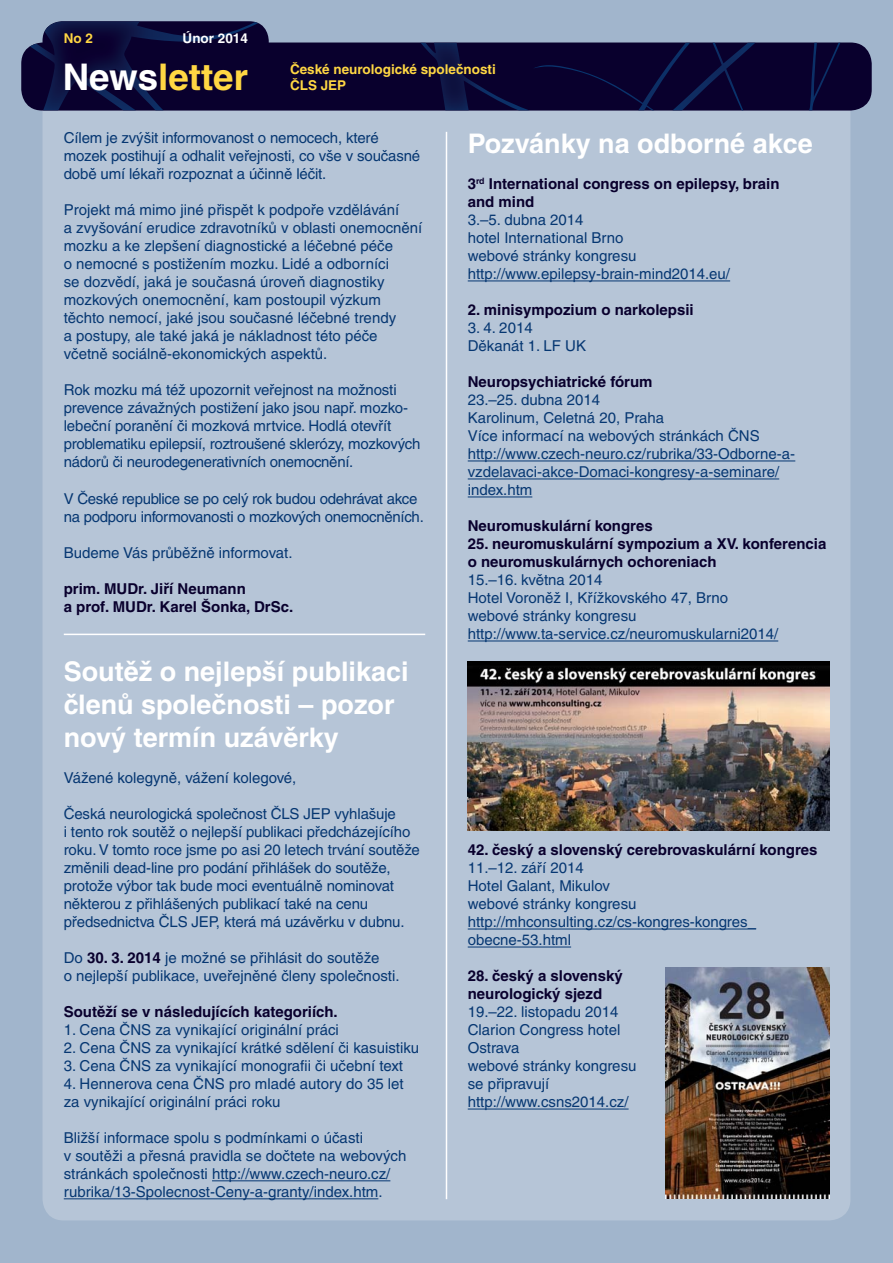
<style>
.page{position:relative;width:893px;height:1263px;background:#a1b5cc}
.page>*{position:absolute;margin:0;border:0;box-sizing:border-box;transform-origin:0 0}
.t1{font:700 36.75px "Helvetica CE";color:#ffd743}
.t2{font:700 27px/33px "Helvetica CE";color:#fff}
.t3{font:15px/18px "Helvetica CE";color:#063772}
.t4{font:700 15px/18px "Helvetica CE";color:#09002d}
.t5{font:15px/18px "Helvetica CE";letter-spacing:-.02em;color:#063772}
.t6{font:700 13.5px/16.2px "Helvetica CE";color:#ffd743}
.t7{font:700 13.5px "Helvetica CE";color:#fff}
.s1{color:#fff}
.s2{font-weight:700;color:#09002d}
</style>
<div class="page">
<div style="left:43px;top:64px;width:807px;height:1156px;background:#b6c5d7;border-radius:21px"></div>
<svg style="left:21px;top:23px;width:851px;height:88px;fill:#09002d"></svg>
<img style="left:809px;top:43px;width:31px;height:68px">
<img style="left:690px;top:43px;width:66px;height:68px">
<img style="left:533px;top:43px;width:157px;height:68px">
<img style="left:420px;top:43px;width:110px;height:68px">
<img style="left:30px;top:21px;width:228px;height:90px">
<hr style="left:446px;top:132px;width:1px;height:1067px;background:#fff">
<hr style="left:212px;top:1180px;width:178px;height:1px;background:#063772">
<hr style="left:64px;top:1198px;width:314px;height:1px;background:#063772">
<hr style="left:468px;top:281px;width:262px;height:1px;background:#063772">
<hr style="left:468px;top:461px;width:327px;height:1px;background:#063772">
<hr style="left:468px;top:479px;width:311px;height:1px;background:#063772">
<hr style="left:468px;top:497px;width:64px;height:1px;background:#063772">
<hr style="left:468px;top:641px;width:310px;height:1px;background:#063772">
<hr style="left:468px;top:929px;width:288px;height:1px;background:#063772">
<hr style="left:468px;top:947px;width:103px;height:1px;background:#063772">
<hr style="left:468px;top:1109px;width:161px;height:1px;background:#063772">
<hr style="left:64px;top:634px;width:361px;height:1px;background:#fff">
<img style="left:666px;top:967px;width:163px;height:231px">
<img style="left:468px;top:662px;width:361px;height:168px">
<p class="t6" style="left:64px;top:31px;width:31px">No 2</p>
<p class="t7" style="left:183px;top:33px;width:67px">Únor 2014</p>
<h1 class="t1" style="left:63px;top:64px;width:187px"><span class="s1">News</span>letter</h1>
<p class="t6" style="left:290px;top:62px;width:207px">České neurologické společnosti<br>ČLS JEP</p>
<p class="t3" style="left:64px;top:130px;width:358px">Cílem je zvýšit informovanost o nemocech, které mozek postihují a odhalit veřejnosti, co vše v současné době umí lékaři rozpoznat a účinně léčit.</p>
<p class="t3" style="left:64px;top:202px;width:360px">Projekt má mimo jiné přispět k podpoře vzdělávání<br>a zvyšování erudice zdravotníků v oblasti onemocnění mozku a ke zlepšení diagnostické a léčebné péče<br>o nemocné s postižením mozku. Lidé a odborníci<br>se dozvědí, jaká je současná úroveň diagnostiky mozkových onemocnění, kam postoupil výzkum těchto nemocí, jaké jsou současné léčebné trendy<br>a postupy, ale také jaká je nákladnost této péče včetně sociálně-ekonomických aspektů.</p>
<p class="t5" style="left:64px;top:382px;width:358px">Rok mozku má též upozornit veřejnost na možnosti prevence závažných postižení jako jsou např. mozko&shy;lebeční poranění či mozková mrtvice. Hodlá otevřít problematiku epilepsií, roztroušené sklerózy, mozkových nádorů či neurodegenerativních onemocnění.</p>
<p class="t5" style="left:64px;top:490px;width:362px">V České republice se po celý rok budou odehrávat akce na podporu informovanosti o mozkových onemocněních.</p>
<p class="t3" style="left:64px;top:544px;width:230px">Budeme Vás průběžně informovat.</p>
<p class="t4" style="left:64px;top:580px;width:231px">prim. MUDr. Jiří Neumann<br>a prof. MUDr. Karel Šonka, DrSc.</p>
<h2 class="t2" style="left:64px;top:657px;width:346px">Soutěž o nejlepší publikaci členů společnosti – pozor nový termín uzávěrky</h2>
<p class="t3" style="left:64px;top:769px;width:234px">Vážené kolegyně, vážení kolegové,</p>
<p class="t3" style="left:64px;top:805px;width:358px">Česká neurologická společnost ČLS JEP vyhlašuje<br>i tento rok soutěž o nejlepší publikaci předcházejícího roku. V tomto roce jsme po asi 20 letech trvání soutěže změnili dead-line pro podání přihlášek do soutěže, protože výbor tak bude moci eventuálně nominovat některou z přihlášených publikací také na cenu předsednictva ČLS JEP, která má uzávěrku v dubnu.</p>
<p class="t3" style="left:64px;top:949px;width:337px">Do <span class="s2">30. 3. 2014</span> je možné se přihlásit do soutěže<br>o nejlepší publikace, uveřejněné členy společnosti.</p>
<p class="t4" style="left:64px;top:1003px;width:275px">Soutěží se v následujících kategoriích.</p>
<p class="t3" style="left:64px;top:1021px;width:277px">1. Cena ČNS za vynikající originální práci</p>
<p class="t3" style="left:64px;top:1039px;width:357px">2. Cena ČNS za vynikající krátké sdělení či kasuistiku</p>
<p class="t3" style="left:64px;top:1057px;width:341px">3. Cena ČNS za vynikající monografii či učební text</p>
<p class="t3" style="left:64px;top:1075px;width:341px">4. Hennerova cena ČNS pro mladé autory do 35 let za vynikající originální práci roku</p>
<p class="t3" style="left:64px;top:1129px;width:344px">Bližší informace spolu s podmínkami o účasti<br>v soutěži a přesná pravidla se dočtete na webových stránkách společnosti http://www.czech-neuro.cz/ rubrika/13-Spolecnost-Ceny-a-granty/index.htm.</p>
<h2 class="t2" style="left:468px;top:129px;width:347px">Pozvánky na odborné akce</h2>
<p class="t4" style="left:468px;top:176px;width:313px">3<sup>rd</sup> International congress on epilepsy, brain and mind</p>
<p class="t3" style="left:468px;top:212px;width:264px">3.–5. dubna 2014<br>hotel International Brno<br>webové stránky kongresu http://www.epilepsy-brain-mind2014.eu/</p>
<p class="t4" style="left:468px;top:302px;width:227px">2. minisympozium o narkolepsii</p>
<p class="t3" style="left:468px;top:320px;width:120px">3. 4. 2014<br>Děkanát 1. LF UK</p>
<p class="t4" style="left:468px;top:374px;width:186px">Neuropsychiatrické fórum</p>
<p class="t3" style="left:468px;top:392px;width:329px">23.–25. dubna 2014<br>Karolinum, Celetná 20, Praha<br>Více informací na webových stránkách ČNS http://www.czech-neuro.cz/rubrika/33-Odborne-a&shy;vzdelavaci-akce-Domaci-kongresy-a-seminare/ index.htm</p>
<p class="t4" style="left:468px;top:518px;width:187px">Neuromuskulární kongres</p>
<p class="t4" style="left:468px;top:536px;width:360px">25. neuromuskulární sympozium a XV. konferencia o neuromuskulárnych ochoreniach</p>
<p class="t3" style="left:468px;top:572px;width:312px">15.–16. května 2014<br>Hotel Voroněž I, Křížkovského 47, Brno webové stránky kongresu http://www.ta-service.cz/neuromuskularni2014/</p>
<p class="t4" style="left:468px;top:842px;width:351px">42. český a slovenský cerebrovaskulární kongres</p>
<p class="t3" style="left:468px;top:860px;width:290px">11.–12. září 2014<br>Hotel Galant, Mikulov<br>webové stránky kongresu http://mhconsulting.cz/cs-kongres-kongres_ obecne-53.html</p>
<p class="t4" style="left:468px;top:968px;width:157px">28. český a slovenský neurologický sjezd</p>
<p class="t3" style="left:468px;top:1004px;width:170px">19.–22. listopadu 2014<br>Clarion Congress hotel<br>Ostrava<br>webové stránky kongresu se připravují http://www.csns2014.cz/</p>
</div>
